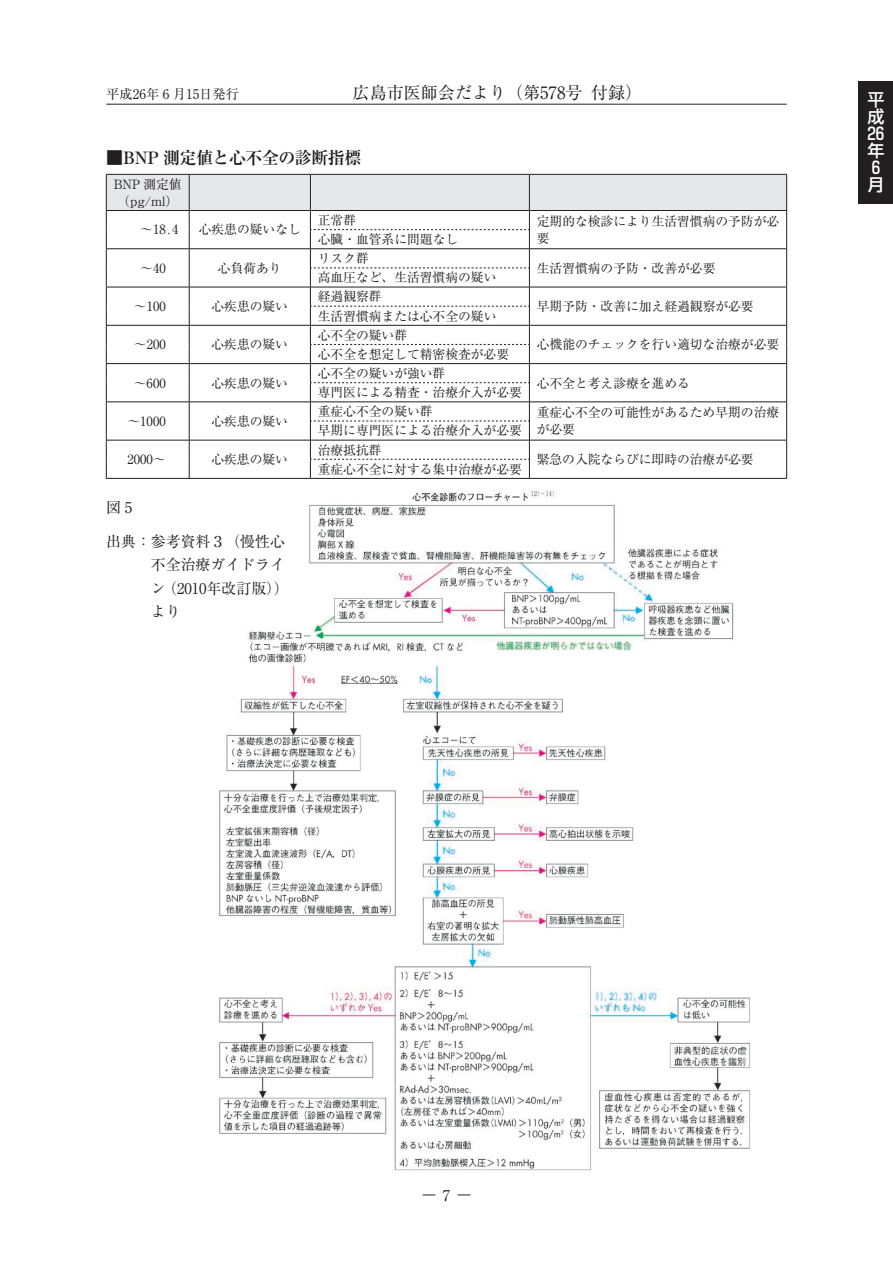
<style>
.page{position:relative;width:893px;height:1263px;background:#fff}
.page>*{position:absolute;margin:0;border:0;box-sizing:border-box;transform-origin:0 0}
.t1{font:16.95px "Ryumin Pro";color:#231f20}
.t2{font:700 16.95px "Ryumin Pro";letter-spacing:-.03em;color:#231f20}
.t3{font:500 16.95px/17px "Shin Go Pro";color:#fff}
.t4{font:14.85px/23.4px "Ryumin Pro";color:#231f20}
.t5{font:13.35px "Ryumin Pro";color:#231f20}
.t6{font:12.75px/17px "Ryumin Pro";color:#231f20}
</style>
<div class="page">
<div style="left:859px;top:81px;width:34px;height:123px;background:#231f20"></div>
<hr style="left:106px;top:104px;width:681px;height:1px;background:#231f20">
<img style="left:219px;top:490px;width:532px;height:681px">
<hr style="left:106px;top:478px;width:83px;height:1px;background:#231f20">
<hr style="left:189px;top:478px;width:121px;height:1px;background:#231f20">
<hr style="left:529px;top:478px;width:258px;height:1px;background:#231f20">
<hr style="left:310px;top:478px;width:219px;height:1px;background:#231f20">
<svg style="left:106px;top:174px;width:681px;height:304px"></svg>
<svg style="left:423px;top:1195px;width:12px;height:1px"></svg>
<svg style="left:458px;top:1195px;width:12px;height:1px"></svg>
<p class="t5" style="left:106px;top:83px;width:134px">平成26年₆月15日発行</p>
<h1 class="t1" style="left:353px;top:79px;width:291px">広島市医師会だより（第578号 付録）</h1>
<h1 class="t2" style="left:106px;top:144px;width:257px">■BNP 測定値と心不全の診断指標</h1>
<p class="t6" style="left:114px;top:175px;width:69px">BNP 測定値（pg/ml）</p>
<p class="t6" style="left:140px;top:220px;width:40px">～18.4</p>
<p class="t6" style="left:199px;top:220px;width:104px">心疾患の疑いなし</p>
<p class="t6" style="left:318px;top:211px;width:40px">正常群</p>
<p class="t6" style="left:537px;top:212px;width:244px">定期的な検診により生活習慣病の予防が必</p>
<p class="t6" style="left:318px;top:230px;width:142px">心臓・血管系に問題なし</p>
<p class="t6" style="left:537px;top:229px;width:14px">要</p>
<p class="t6" style="left:140px;top:259px;width:27px">～40</p>
<p class="t6" style="left:218px;top:259px;width:65px">心負荷あり</p>
<p class="t6" style="left:318px;top:249px;width:53px">リスク群</p>
<p class="t6" style="left:318px;top:268px;width:180px">高血圧など、生活習慣病の疑い</p>
<p class="t6" style="left:537px;top:259px;width:180px">生活習慣病の予防・改善が必要</p>
<p class="t6" style="left:134px;top:297px;width:33px">～100</p>
<p class="t6" style="left:212px;top:297px;width:78px">心疾患の疑い</p>
<p class="t6" style="left:318px;top:287px;width:65px">経過観察群</p>
<p class="t6" style="left:318px;top:306px;width:180px">生活習慣病または心不全の疑い</p>
<p class="t6" style="left:537px;top:297px;width:218px">早期予防・改善に加え経過観察が必要</p>
<p class="t6" style="left:134px;top:335px;width:33px">～200</p>
<p class="t6" style="left:211px;top:335px;width:78px">心疾患の疑い</p>
<p class="t6" style="left:318px;top:326px;width:91px">心不全の疑い群</p>
<p class="t6" style="left:318px;top:345px;width:193px">心不全を想定して精密検査が必要</p>
<p class="t6" style="left:537px;top:335px;width:244px">心機能のチェックを行い適切な治療が必要</p>
<p class="t6" style="left:134px;top:373px;width:33px">～600</p>
<p class="t6" style="left:211px;top:373px;width:78px">心疾患の疑い</p>
<p class="t6" style="left:318px;top:364px;width:129px">心不全の疑いが強い群</p>
<p class="t6" style="left:318px;top:383px;width:206px">専門医による精査・治療介入が必要</p>
<p class="t6" style="left:537px;top:373px;width:155px">心不全と考え診療を進める</p>
<p class="t6" style="left:127px;top:412px;width:40px">～1000</p>
<p class="t6" style="left:211px;top:412px;width:78px">心疾患の疑い</p>
<p class="t6" style="left:318px;top:402px;width:116px">重症心不全の疑い群</p>
<p class="t6" style="left:318px;top:403px;width:463px;line-height:18px;text-indent:219px">重症心不全の可能性があるため早期の治療早期に専門医による治療介入が必要 が必要</p>
<p class="t6" style="left:127px;top:450px;width:40px">2000～</p>
<p class="t6" style="left:211px;top:450px;width:78px">心疾患の疑い</p>
<p class="t6" style="left:318px;top:440px;width:65px">治療抵抗群</p>
<p class="t6" style="left:318px;top:459px;width:206px">重症心不全に対する集中治療が必要</p>
<p class="t6" style="left:537px;top:450px;width:218px">緊急の入院ならびに即時の治療が必要</p>
<p class="t4" style="left:106px;top:494px;width:31px">図₅</p>
<p class="t4" style="left:151px;top:528px;width:139px;text-indent:-45px">出典：参考資料３（慢性心不全治療ガイドライン（2010年改訂版））より</p>
<h1 class="t3" style="left:867px;top:89px;width:19px">平成<br>26年<br>６月</h1>
<p class="t4" style="left:443px;top:1182px;width:9px">7</p>
</div>
